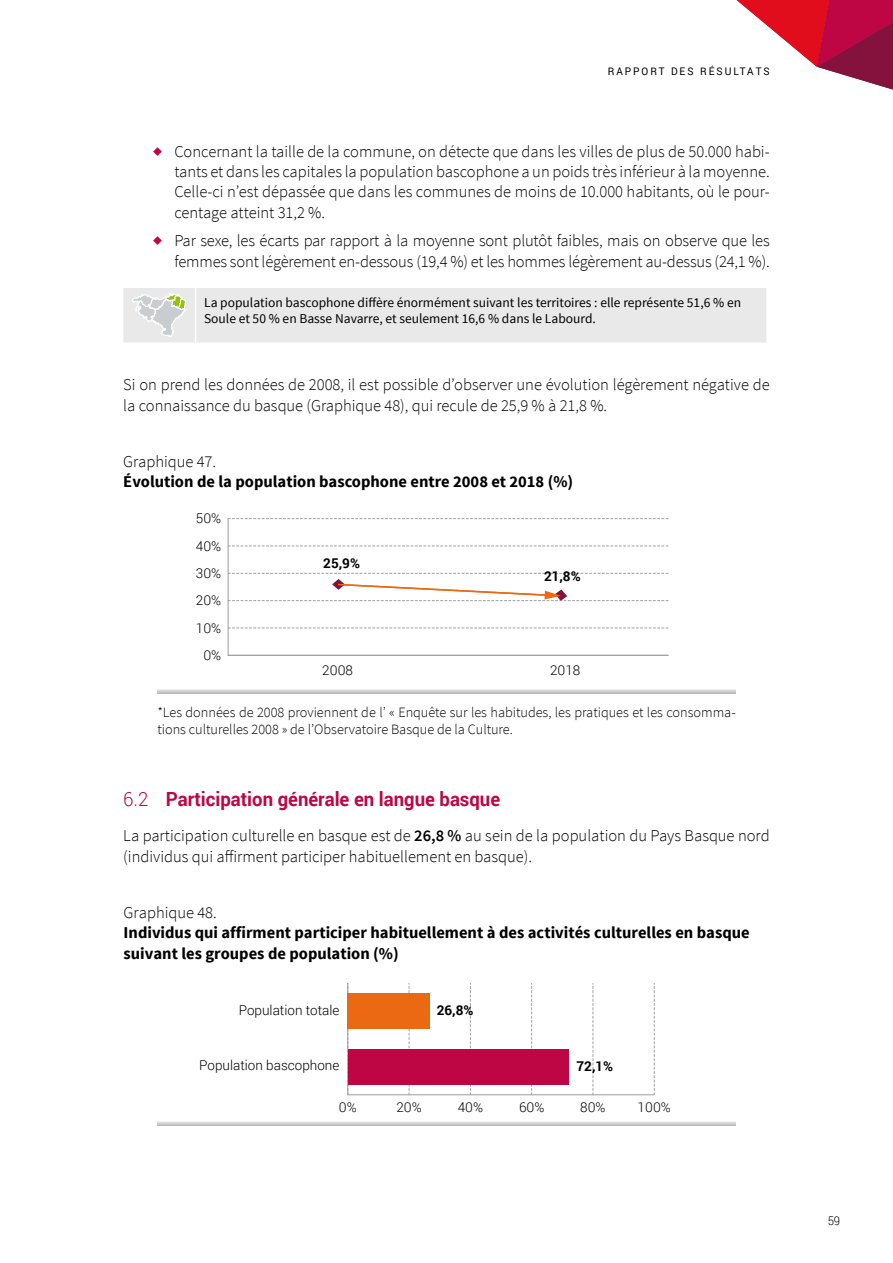
<style>
.page{position:relative;width:893px;height:1263px;background:#fff}
.page>*{position:absolute;margin:0;border:0;box-sizing:border-box;transform-origin:0 0}
.t1{font:700 19.5px "Roboto";color:#bd0643;scale:.95 1}
.t2{font:300 16.5px/20.2px "Source Sans Pro";color:#000}
.t3{font:700 16.5px/20.2px "Source Sans Pro";color:#000}
.t4{font:300 14.25px/17.1px "Source Sans Pro";color:#000}
.t5{font:13.5px/16.2px "Source Sans Pro";color:#000}
.t6{font:300 13.5px "Roboto";color:#000}
.t7{font:700 13.5px "Roboto";color:#000}
.t8{font:300 12px "Roboto";color:#000;scale:.95 1}
.t9{font:10.5px "Roboto";letter-spacing:.2em;color:#000;scale:.95 1}
.s1{font-weight:300}
.s2{font-weight:600}
</style>
<div class="page">
<svg style="left:736px;top:0;width:157px;height:90px"></svg>
<div style="left:123px;top:288px;width:643px;height:54px;background:#e9e9ea"></div>
<svg style="left:157px;top:689px;width:579px;height:4px;background:#d5d6d7"></svg>
<hr style="left:228px;top:519px;width:1px;height:136px;background:#9c9e9f">
<hr style="left:228px;top:655px;width:440px;height:1px;background:#9c9e9f">
<svg style="left:228px;top:628px;width:440px;height:1px"></svg>
<svg style="left:228px;top:546px;width:440px;height:1px"></svg>
<svg style="left:228px;top:518px;width:440px;height:1px"></svg>
<svg style="left:228px;top:573px;width:440px;height:28px"></svg>
<svg style="left:157px;top:1121px;width:579px;height:4px"></svg>
<hr style="left:348px;top:1094px;width:306px;height:1px;background:#9c9e9f">
<svg style="left:409px;top:983px;width:1px;height:112px"></svg>
<svg style="left:470px;top:983px;width:1px;height:111px"></svg>
<svg style="left:531px;top:983px;width:1px;height:111px"></svg>
<svg style="left:593px;top:983px;width:1px;height:112px"></svg>
<svg style="left:654px;top:983px;width:1px;height:112px"></svg>
<hr style="left:348px;top:983px;width:1px;height:112px;background:#9c9e9f">
<div style="left:348px;top:993px;width:82px;height:36px;background:#eb6913"></div>
<div style="left:348px;top:1049px;width:221px;height:35px;background:#bd0643"></div>
<p class="t9" style="left:608px;top:64px;width:172px">RAPPORT DES RÉSULTATS</p>
<p class="t2" style="left:174px;top:141px;width:597px;text-align:justify;text-indent:-21px"><sup>◆</sup> Concernant la taille de la commune, on détecte que dans les villes de plus de 50.000 habi&shy;tants et dans les capitales la population bascophone a un poids très inférieur à la moyenne.<br>Celle-ci n’est dépassée que dans les communes de moins de 10.000 habitants, où le pour&shy;centage atteint 31,2 %.</p>
<p class="t2" style="left:153px;top:231px;width:618px;text-align:right"><sup>◆</sup> Par sexe, les écarts par rapport à la moyenne sont plutôt faibles, mais on observe que les femmes sont légèrement en-dessous (19,4 %) et les hommes légèrement au-dessus (24,1 %).</p>
<p class="t5" style="left:204px;top:294px;width:538px">La population bascophone diffère énormément suivant les territoires : elle représente 51,6 % en<br>Soule et 50 % en Basse Navarre, et seulement 16,6 % dans le Labourd.</p>
<p class="t2" style="left:123px;top:375px;width:648px">Si on prend les données de 2008, il est possible d’observer une évolution légèrement négative de la connaissance du basque (Graphique 48), qui recule de 25,9 % à 21,8 %.</p>
<p class="t2" style="left:123px;top:452px;width:94px">Graphique 47.</p>
<p class="t3" style="left:123px;top:472px;width:451px">Évolution de la population bascophone entre 2008 et 2018 (%)</p>
<p class="t6" style="left:196px;top:509px;width:27px">50%</p>
<p class="t6" style="left:196px;top:537px;width:27px">40%</p>
<p class="t6" style="left:196px;top:564px;width:27px">30%</p>
<p class="t6" style="left:196px;top:591px;width:27px">20%</p>
<p class="t6" style="left:196px;top:619px;width:27px">10%</p>
<p class="t6" style="left:203px;top:646px;width:19px">0%</p>
<p class="t7" style="left:323px;top:554px;width:38px">25,9%</p>
<p class="t7" style="left:544px;top:566px;width:38px">21,8%</p>
<p class="t6" style="left:322px;top:661px;width:32px">2008</p>
<p class="t6" style="left:550px;top:661px;width:32px">2018</p>
<p class="t4" style="left:157px;top:703px;width:580px">*Les données de 2008 proviennent de l’ « Enquête sur les habitudes, les pratiques et les consomma&shy;tions culturelles 2008 » de l’Observatoire Basque de la Culture.</p>
<p class="t1" style="left:123px;top:785px;width:398px"><span class="s1">6.2</span> Participation générale en langue basque</p>
<p class="t2" style="left:123px;top:826px;width:648px">La participation culturelle en basque est de <span class="s2">26,8 %</span> au sein de la population du Pays Basque nord (individus qui affirment participer habituellement en basque).</p>
<p class="t2" style="left:124px;top:902px;width:95px">Graphique 48.</p>
<p class="t3" style="left:124px;top:923px;width:628px">Individus qui affirment participer habituellement à des activités culturelles en basque suivant les groupes de population (%)</p>
<p class="t6" style="left:239px;top:1001px;width:102px">Population totale</p>
<p class="t6" style="left:199px;top:1056px;width:142px">Population bascophone</p>
<p class="t7" style="left:437px;top:1001px;width:38px">26,8%</p>
<p class="t7" style="left:576px;top:1057px;width:38px">72,1%</p>
<p class="t6" style="left:339px;top:1098px;width:19px">0%</p>
<p class="t6" style="left:396px;top:1098px;width:27px">20%</p>
<p class="t6" style="left:458px;top:1098px;width:27px">40%</p>
<p class="t6" style="left:519px;top:1098px;width:27px">60%</p>
<p class="t6" style="left:580px;top:1098px;width:27px">80%</p>
<p class="t6" style="left:638px;top:1098px;width:35px">100%</p>
<p class="t8" style="left:828px;top:1212px;width:15px">59</p>
</div>
